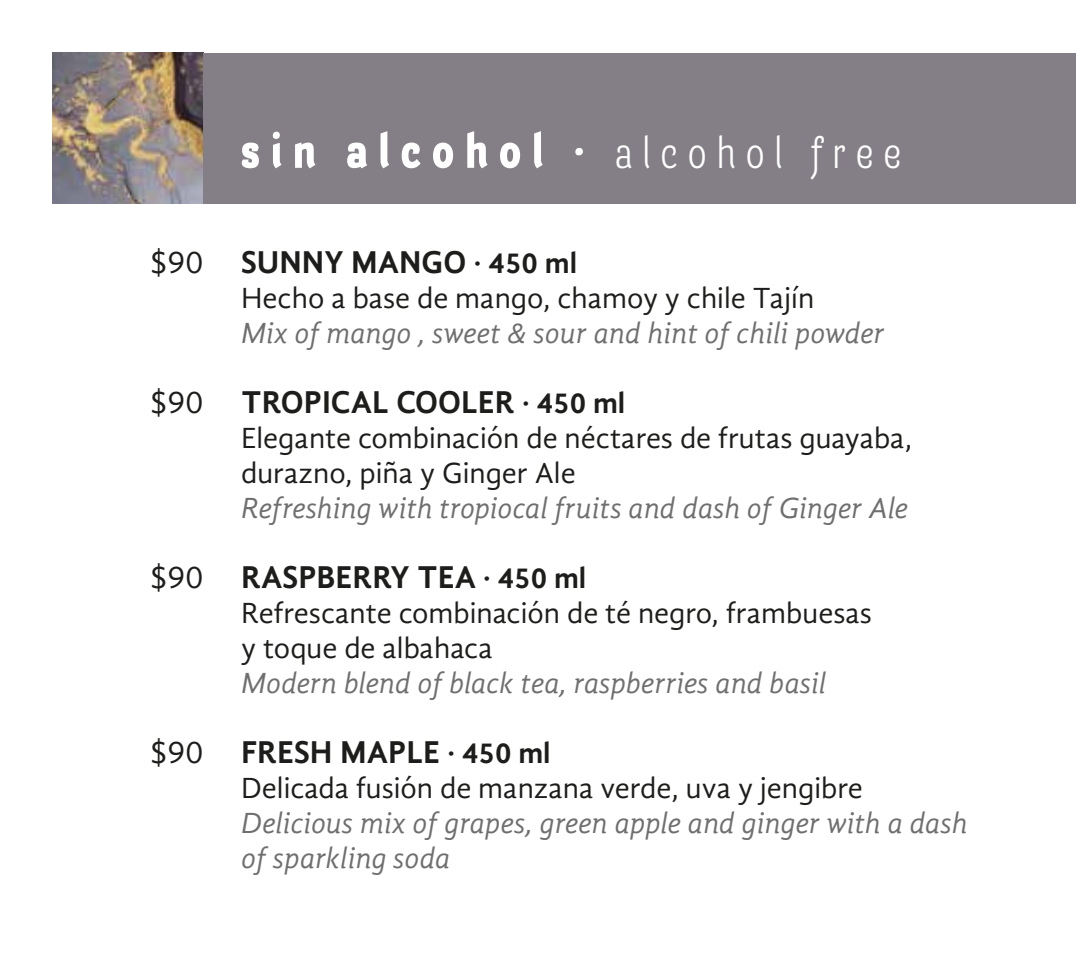
<style>
.page{position:relative;width:1076px;height:973px;background:#fff}
.page>*{position:absolute;margin:0;border:0;box-sizing:border-box;transform-origin:0 0}
.t1{font:50px "Barcis Con Bol";letter-spacing:.22em;color:#fff}
.t2{font:700 32.5px "Gandhi Sans";color:#1d1d1b}
.t3{font:32.5px "Gandhi Sans";color:#1d1d1b}
.t4{font:30px/35px "Gandhi Sans";color:#1d1d1b}
.t5{font:italic 30px/35px "Gandhi Sans";color:#706f6f}
.s1{font-family:"Barcis Con Boo";font-size:45px}
.s2{font-size:30px}
</style>
<div class="page">
<img style="left:53px;top:53px;width:150px;height:150px">
<div style="left:203px;top:53px;width:873px;height:150px;background:#847f86"></div>
<h1 class="t1" style="left:241px;top:120px;width:662px">sin alcohol · <span class="s1">alcohol free</span></h1>
<p class="t3" style="left:150px;top:243px;width:55px">$90</p>
<p class="t2" style="left:241px;top:243px;width:337px">SUNNY MANGO <span class="s2">· 450 ml</span></p>
<p class="t4" style="left:241px;top:280px;width:575px">Hecho a base de mango, chamoy y chile Tajín</p>
<p class="t5" style="left:241px;top:315px;width:645px">Mix of mango , sweet &amp; sour and hint of chili powder</p>
<p class="t3" style="left:150px;top:383px;width:55px">$90</p>
<p class="t2" style="left:241px;top:383px;width:386px">TROPICAL COOLER <span class="s2">· 450 ml</span></p>
<p class="t4" style="left:241px;top:420px;width:672px">Elegante combinación de néctares de frutas guayaba, durazno, piña y Ginger Ale</p>
<p class="t5" style="left:241px;top:490px;width:668px">Refreshing with tropiocal fruits and dash of Ginger Ale</p>
<p class="t3" style="left:150px;top:558px;width:55px">$90</p>
<p class="t2" style="left:241px;top:558px;width:347px">RASPBERRY TEA <span class="s2">· 450 ml</span></p>
<p class="t4" style="left:241px;top:595px;width:632px">Refrescante combinación de té negro, frambuesas y toque de albahaca</p>
<p class="t5" style="left:241px;top:665px;width:587px">Modern blend of black tea, raspberries and basil</p>
<p class="t3" style="left:150px;top:733px;width:55px">$90</p>
<p class="t2" style="left:241px;top:733px;width:311px">FRESH MAPLE <span class="s2">· 450 ml</span></p>
<p class="t4" style="left:241px;top:770px;width:623px">Delicada fusión de manzana verde, uva y jengibre</p>
<p class="t5" style="left:241px;top:805px;width:728px">Delicious mix of grapes, green apple and ginger with a dash of sparkling soda</p>
</div>
